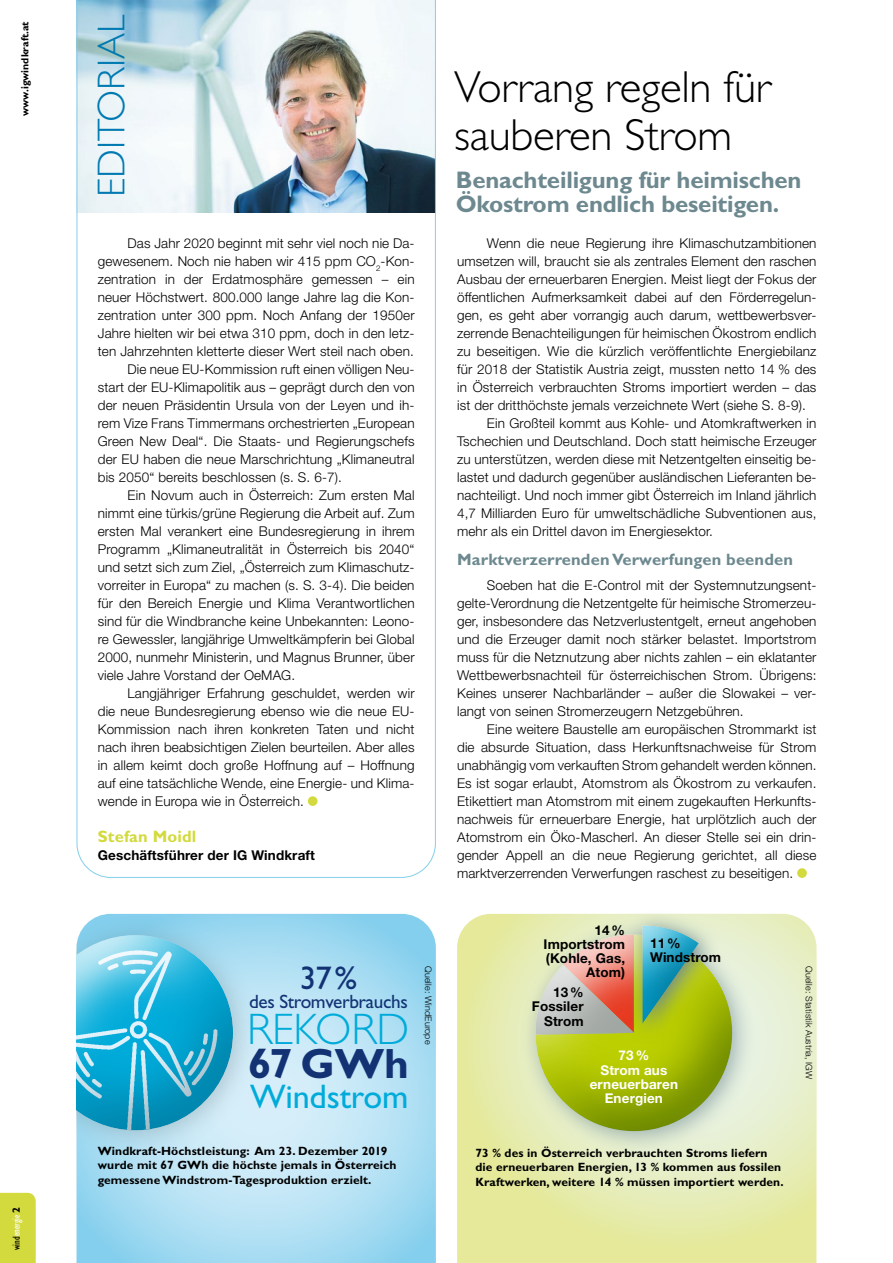
<style>
.page{position:relative;width:893px;height:1263px;background:#fff}
.page>*{position:absolute;margin:0;border:0;box-sizing:border-box;transform-origin:0 0}
.t1{font:300 45px/48px "Gill Sans Std";letter-spacing:-.005em;color:#000}
.t2{font:300 44.25px "Gill Sans Std";letter-spacing:-.005em;color:#00abda}
.t3{font:700 42.45px "Gill Sans Std";color:#123274}
.t4{font:300 39px "Gill Sans Std";color:#007ab1}
.t5{font:34.2px "Gill Sans Std";letter-spacing:-.005em;color:#00abda}
.t6{font:32.7px "Gill Sans Std";color:#123274}
.t7{font:700 24px/24.8px "Gill Sans Std";letter-spacing:-.01em;color:#6d898f}
.t8{font:19.2px "Gill Sans Std";letter-spacing:-.02em;color:#123274}
.t9{font:700 16.5px "Gill Sans Std";letter-spacing:.01em;color:#6d898f}
.t10{font:700 16.5px "Gill Sans Std";letter-spacing:.01em;color:#d3da3d}
.t11{font:300 13.5px/18px "Helvetica Neue LT Std";letter-spacing:.01em;color:#000;text-align:justify}
.t12{font:700 13.5px/14.2px "Helvetica Neue LT Std";letter-spacing:.01em;color:#000;text-align:right}
.t13{font:700 13.5px/14.2px "Helvetica Neue LT Std";letter-spacing:.01em;color:#fff;text-align:center}
.t14{font:700 12px/14.2px "Gill Sans Std";letter-spacing:.01em;color:#000}
.t15{font:700 10.5px "Gill Sans Std";color:#000}
.t16{font:condensed 10.5px "Gill Sans Std";color:#fff}
.t17{font:300 9px "Helvetica Neue LT Std";letter-spacing:.01em;color:#000}
.s1{color:#000}
.s2{font-weight:700;font-stretch:normal;color:#000}
</style>
<div class="page">
<svg style="left:76px;top:0;width:360px;height:878px"></svg>
<div style="left:797px;top:868px;width:10px;height:10px;background:#d3da3d;border-radius:50%"></div>
<div style="left:308px;top:796px;width:10px;height:10px;background:#d3da3d;border-radius:50%"></div>
<svg style="left:77px;top:914px;width:359px;height:349px;background:#b0dff3"></svg>
<div style="left:457px;top:1250px;width:359px;height:13px;background:#e5e999"></div>
<svg style="left:457px;top:914px;width:359px;height:336px;background:#e6ebb1"></svg>
<div style="left:77px;top:915px;width:182px;height:242px;background:#6d898f;opacity:.4"></div>
<div style="left:77px;top:932px;width:158px;height:200px;background:#6d898f;opacity:.5"></div>
<div style="left:520px;top:919px;width:236px;height:236px;background:#6d898f;opacity:.6"></div>
<svg style="left:626px;top:913px;width:94px;height:12px"></svg>
<svg style="left:535px;top:925px;width:197px;height:206px;background:#bbbe5a"></svg>
<div style="left:640px;top:925px;width:60px;height:101px;background:#6d898f;opacity:.75"></div>
<div style="left:0;top:1193px;width:36px;height:70px;background:#d3da3d"></div>
<p class="t15" style="left:19px;top:116px;width:96px;rotate:-90deg">www.igwindkraft.at</p>
<p class="t16" style="left:11px;top:1250px;width:45px;rotate:-90deg"><span class="s1">wind</span>energie <span class="s2">2</span></p>
<h3 class="t4" style="left:89px;top:197px;width:184px;rotate:-90deg">EDITORIAL</h3>
<p class="t11" style="left:128px;top:234px;width:288px">Das Jahr 2020 beginnt mit sehr viel noch nie Da-</p>
<p class="t11" style="left:98px;top:252px;width:318px">gewesenem. Noch nie haben wir 415 ppm CO<sub>2</sub>-Kon-</p>
<p class="t11" style="left:98px;top:270px;width:318px">zentration in der Erdatmosphäre gemessen – ein</p>
<p class="t11" style="left:98px;top:288px;width:318px">neuer Höchstwert. 800.000 lange Jahre lag die Kon-</p>
<p class="t11" style="left:98px;top:306px;width:318px">zentration unter 300 ppm. Noch Anfang der 1950er</p>
<p class="t11" style="left:98px;top:324px;width:318px">Jahre hielten wir bei etwa 310 ppm, doch in den letz-</p>
<p class="t11" style="left:98px;top:342px;width:317px">ten Jahrzehnten kletterte dieser Wert steil nach oben.</p>
<p class="t11" style="left:128px;top:360px;width:289px">Die neue EU-Kommission ruft einen völligen Neu-</p>
<p class="t11" style="left:98px;top:378px;width:318px">start der EU-Klimapolitik aus – geprägt durch den von</p>
<p class="t11" style="left:98px;top:396px;width:318px">der neuen Präsidentin Ursula von der Leyen und ih-</p>
<p class="t11" style="left:98px;top:414px;width:318px">rem Vize Frans Timmermans orchestrierten „European</p>
<p class="t11" style="left:98px;top:432px;width:318px">Green New Deal“. Die Staats- und Regierungschefs</p>
<p class="t11" style="left:98px;top:450px;width:318px">der EU haben die neue Marschrichtung „Klimaneutral</p>
<p class="t11" style="left:98px;top:468px;width:246px">bis 2050“ bereits beschlossen (s. S. 6-7).</p>
<p class="t11" style="left:128px;top:486px;width:288px">Ein Novum auch in Österreich: Zum ersten Mal</p>
<p class="t11" style="left:98px;top:504px;width:318px">nimmt eine türkis/grüne Regierung die Arbeit auf. Zum</p>
<p class="t11" style="left:98px;top:522px;width:318px">ersten Mal verankert eine Bundesregierung in ihrem</p>
<p class="t11" style="left:98px;top:540px;width:318px">Programm „Klimaneutralität in Österreich bis 2040“</p>
<p class="t11" style="left:98px;top:558px;width:318px">und setzt sich zum Ziel, „Österreich zum Klimaschutz-</p>
<p class="t11" style="left:98px;top:576px;width:318px">vorreiter in Europa“ zu machen (s. S. 3-4). Die beiden</p>
<p class="t11" style="left:98px;top:594px;width:318px">für den Bereich Energie und Klima Verantwortlichen</p>
<p class="t11" style="left:98px;top:612px;width:318px">sind für die Windbranche keine Unbekannten: Leono-</p>
<p class="t11" style="left:98px;top:630px;width:318px">re Gewessler, langjährige Umweltkämpferin bei Global</p>
<p class="t11" style="left:98px;top:648px;width:318px">2000, nunmehr Ministerin, und Magnus Brunner, über</p>
<p class="t11" style="left:98px;top:666px;width:199px">viele Jahre Vorstand der OeMAG.</p>
<p class="t11" style="left:128px;top:684px;width:289px">Langjähriger Erfahrung geschuldet, werden wir</p>
<p class="t11" style="left:98px;top:702px;width:318px">die neue Bundesregierung ebenso wie die neue EU-</p>
<p class="t11" style="left:98px;top:720px;width:318px">Kommission nach ihren konkreten Taten und nicht</p>
<p class="t11" style="left:98px;top:738px;width:318px">nach ihren beabsichtigen Zielen beurteilen. Aber alles</p>
<p class="t11" style="left:98px;top:756px;width:318px">in allem keimt doch große Hoffnung auf – Hoffnung</p>
<p class="t11" style="left:98px;top:774px;width:318px">auf eine tatsächliche Wende, eine Energie- und Klima-</p>
<p class="t11" style="left:98px;top:792px;width:208px">wende in Europa wie in Österreich.</p>
<p class="t10" style="left:98px;top:826px;width:100px">Stefan Moidl</p>
<p class="t12" style="left:98px;top:848px;width:219px">Geschäftsführer der IG Windkraft</p>
<h3 class="t6" style="left:300px;top:959px;width:59px">37%</h3>
<h3 class="t8" style="left:249px;top:990px;width:160px">des Stromverbrauchs</h3>
<h2 class="t2" style="left:247px;top:1004px;width:164px">REKORD</h2>
<h3 class="t3" style="left:248px;top:1039px;width:162px">67 GWh</h3>
<h3 class="t5" style="left:250px;top:1077px;width:160px">Windstrom</h3>
<p class="t17" style="left:434px;top:966px;width:80px;rotate:90deg">Quelle: WindEurope</p>
<h1 class="t1" style="left:454px;top:63px;width:318px">Vorrang regeln für sauberen Strom</h1>
<h3 class="t7" style="left:456px;top:167px;width:347px">Benachteiligung für heimischen<br>Ökostrom endlich beseitigen.</h3>
<p class="t11" style="left:487px;top:234px;width:331px">Wenn die neue Regierung ihre Klimaschutzambitionen</p>
<p class="t11" style="left:457px;top:252px;width:361px">umsetzen will, braucht sie als zentrales Element den raschen</p>
<p class="t11" style="left:457px;top:270px;width:361px">Ausbau der erneuerbaren Energien. Meist liegt der Fokus der</p>
<p class="t11" style="left:457px;top:288px;width:361px">öffentlichen Aufmerksamkeit dabei auf den Förderregelun-</p>
<p class="t11" style="left:457px;top:306px;width:361px">gen, es geht aber vorrangig auch darum, wettbewerbsver-</p>
<p class="t11" style="left:457px;top:324px;width:361px">zerrende Benachteiligungen für heimischen Ökostrom endlich</p>
<p class="t11" style="left:457px;top:342px;width:361px">zu beseitigen. Wie die kürzlich veröffentlichte Energiebilanz</p>
<p class="t11" style="left:457px;top:360px;width:361px">für 2018 der Statistik Austria zeigt, mussten netto 14 % des</p>
<p class="t11" style="left:457px;top:378px;width:361px">in Österreich verbrauchten Stroms importiert werden – das</p>
<p class="t11" style="left:457px;top:396px;width:350px">ist der dritthöchste jemals verzeichnete Wert (siehe S. 8-9).</p>
<p class="t11" style="left:487px;top:414px;width:331px">Ein Großteil kommt aus Kohle- und Atomkraftwerken in</p>
<p class="t11" style="left:457px;top:432px;width:361px">Tschechien und Deutschland. Doch statt heimische Erzeuger</p>
<p class="t11" style="left:457px;top:450px;width:361px">zu unterstützen, werden diese mit Netzentgelten einseitig be-</p>
<p class="t11" style="left:457px;top:468px;width:361px">lastet und dadurch gegenüber ausländischen Lieferanten be-</p>
<p class="t11" style="left:457px;top:486px;width:361px">nachteiligt. Und noch immer gibt Österreich im Inland jährlich</p>
<p class="t11" style="left:457px;top:504px;width:361px">4,7 Milliarden Euro für umweltschädliche Subventionen aus,</p>
<p class="t11" style="left:457px;top:522px;width:257px">mehr als ein Drittel davon im Energiesektor.</p>
<p class="t9" style="left:457px;top:549px;width:337px">Marktverzerrenden Verwerfungen beenden</p>
<p class="t11" style="left:457px;top:576px;width:361px;text-indent:30px">Soeben hat die E-Control mit der Systemnutzungsent&shy;gelte-Verordnung die Netzentgelte für heimische Stromerzeu&shy;ger, insbesondere das Netzverlustentgelt, erneut angehoben und die Erzeuger damit noch stärker belastet. Importstrom muss für die Netznutzung aber nichts zahlen – ein eklatanter Wettbewerbsnachteil für österreichischen Strom. Übrigens:<br>Keines unserer Nachbarländer – außer die Slowakei – ver&shy;langt von seinen Stromerzeugern Netzgebühren.</p>
<p class="t11" style="left:457px;top:720px;width:361px;text-indent:30px">Eine weitere Baustelle am europäischen Strommarkt ist die absurde Situation, dass Herkunftsnachweise für Strom unabhängig vom verkauften Strom gehandelt werden können.<br>Es ist sogar erlaubt, Atomstrom als Ökostrom zu verkaufen.<br>Etikettiert man Atomstrom mit einem zugekauften Herkunfts&shy;nachweis für erneuerbare Energie, hat urplötzlich auch der Atomstrom ein Öko-Mascherl. An dieser Stelle sei ein drin&shy;gender Appell an die neue Regierung gerichtet, all diese marktverzerrenden Verwerfungen raschest zu beseitigen.</p>
<p class="t12" style="left:544px;top:922px;width:83px">14%<br>Importstrom (Kohle, Gas,<br>Atom)</p>
<p class="t12" style="left:532px;top:985px;width:53px">13%<br>Fossiler<br>Strom</p>
<p class="t13" style="left:590px;top:1048px;width:90px">73%<br>Strom aus erneuerbaren<br>Energien</p>
<p class="t12" style="left:650px;top:935px;width:32px">11%</p>
<p class="t12" style="left:650px;top:950px;width:73px">Windstrom</p>
<p class="t17" style="left:814px;top:966px;width:115px;rotate:90deg">Quelle: Statistik Austria, IGW</p>
<p class="t14" style="left:98px;top:1144px;width:300px">Windkraft-Höchstleistung: Am 23. Dezember 2019 wurde mit 67 GWh die höchste jemals in Österreich gemessene Windstrom-Tagesproduktion erzielt.</p>
<p class="t14" style="left:475px;top:1146px;width:310px">73 % des in Österreich verbrauchten Stroms liefern die erneuerbaren Energien, 13 % kommen aus fossilen<br>Kraftwerken, weitere 14 % müssen importiert werden.</p>
</div>
